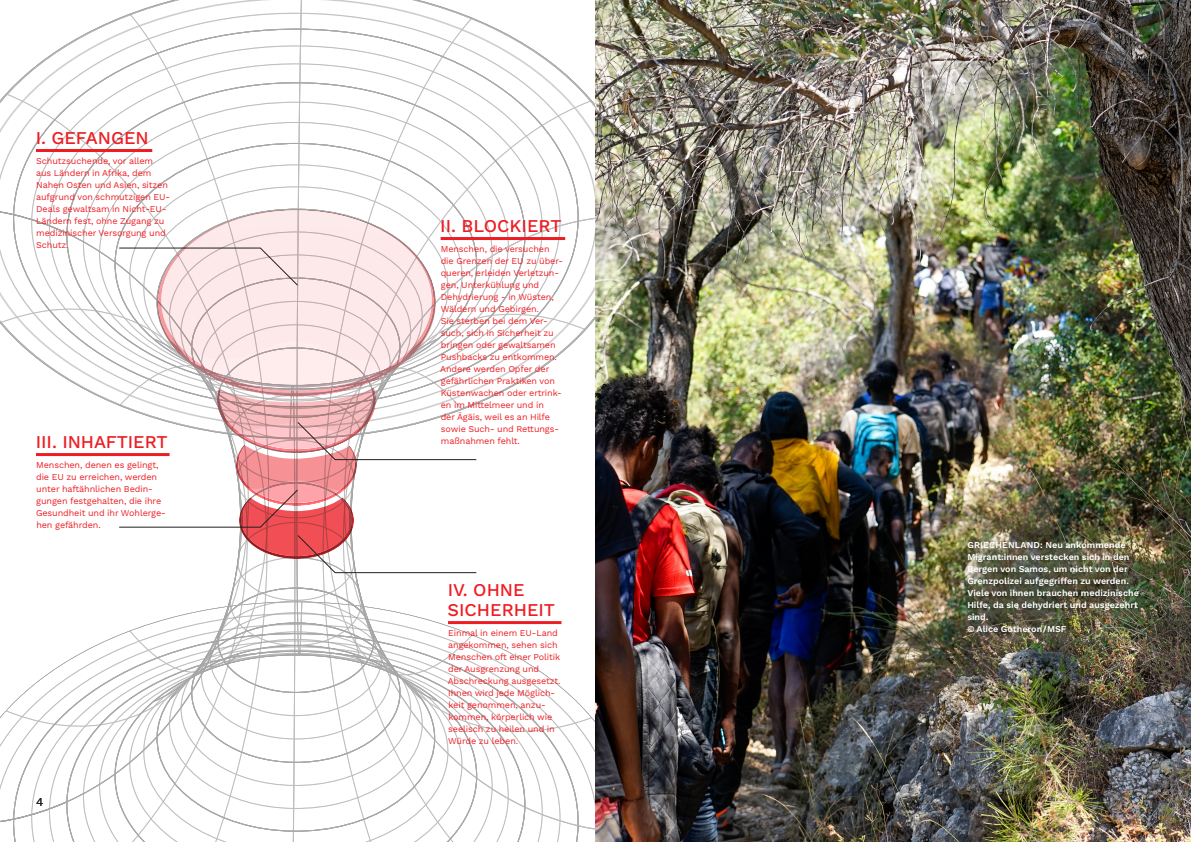
<style>
.page{position:relative;width:1191px;height:842px;background:#fff}
.page>*{position:absolute;margin:0;border:0;box-sizing:border-box;transform-origin:0 0}
.t1{font:500 18px/20px "Work Sans";color:#ee1d23}
.t2{font:12px "Work Sans";color:#231f20}
.t3{font:9px/12px "Work Sans";letter-spacing:-.01em;color:#ee1d23}
.t4{font:600 9px/12px "Work Sans";color:#fff}
</style>
<div class="page">
<svg style="left:0;top:13px;width:595px;height:829px"></svg>
<img style="left:595px;top:0;width:596px;height:842px">
<div style="left:969px;top:543px;width:181px;height:102px;background:#8d7b73;opacity:.75"></div>
<h1 class="t1" style="left:36px;top:129px;width:115px">I. GEFANGEN</h1>
<p class="t3" style="left:36px;top:155px;width:135px">Schutzsuchende, vor allem aus Ländern in Afrika, dem<br>Nahen Osten und Asien, sitzen aufgrund von schmutzigen EU-<br>Deals gewaltsam in Nicht-EU-<br>Ländern fest, ohne Zugang zu medizinischer Versorgung und<br>Schutz.</p>
<h1 class="t1" style="left:36px;top:433px;width:133px">III. INHAFTIERT</h1>
<p class="t3" style="left:36px;top:459px;width:131px">Menschen, denen es gelingt, die EU zu erreichen, werden unter haftähnlichen Bedin&shy;gungen festgehalten, die ihre<br>Gesundheit und ihr Wohlerge&shy;hen gefährden.</p>
<h2 class="t2" style="left:36px;top:795px;width:9px">4</h2>
<h1 class="t1" style="left:440px;top:217px;width:123px">II. BLOCKIERT</h1>
<p class="t3" style="left:440px;top:243px;width:124px">Menschen, die versuchen die Grenzen der EU zu über&shy;queren, erleiden Verletzun&shy;gen, Unterkühlung und<br>Dehydrierung - in Wüsten,<br>Wäldern und Gebirgen.<br>Sie sterben bei dem Ver&shy;such, sich in Sicherheit zu bringen oder gewaltsamen<br>Pushbacks zu entkommen.<br>Andere werden Opfer der gefährlichen Praktiken von<br>Küstenwachen oder ertrink&shy;en im Mittelmeer und in<br>der Ägäis, weil es an Hilfe sowie Such- und Rettungs&shy;maßnahmen fehlt.</p>
<h1 class="t1" style="left:447px;top:581px;width:109px">IV. OHNE<br>SICHERHEIT</h1>
<p class="t3" style="left:448px;top:627px;width:114px">Einmal in einem EU-Land angekommen, sehen sich<br>Menschen oft einer Politik der Ausgrenzung und<br>Abschreckung ausgesetzt.<br>Ihnen wird jede Möglich&shy;keit genommen, anzu&shy;kommen, körperlich wie seelisch zu heilen und in<br>Würde zu leben.</p>
<p class="t4" style="left:967px;top:539px;width:173px">GRIECHENLAND: Neu ankommende<br>Migrant:innen verstecken sich in den<br>Bergen von Samos, um nicht von der<br>Grenzpolizei aufgegriffen zu werden.<br>Viele von ihnen brauchen medizinische<br>Hilfe, da sie dehydriert und ausgezehrt sind.<br>© Alice Gotheron/MSF</p>
</div>
